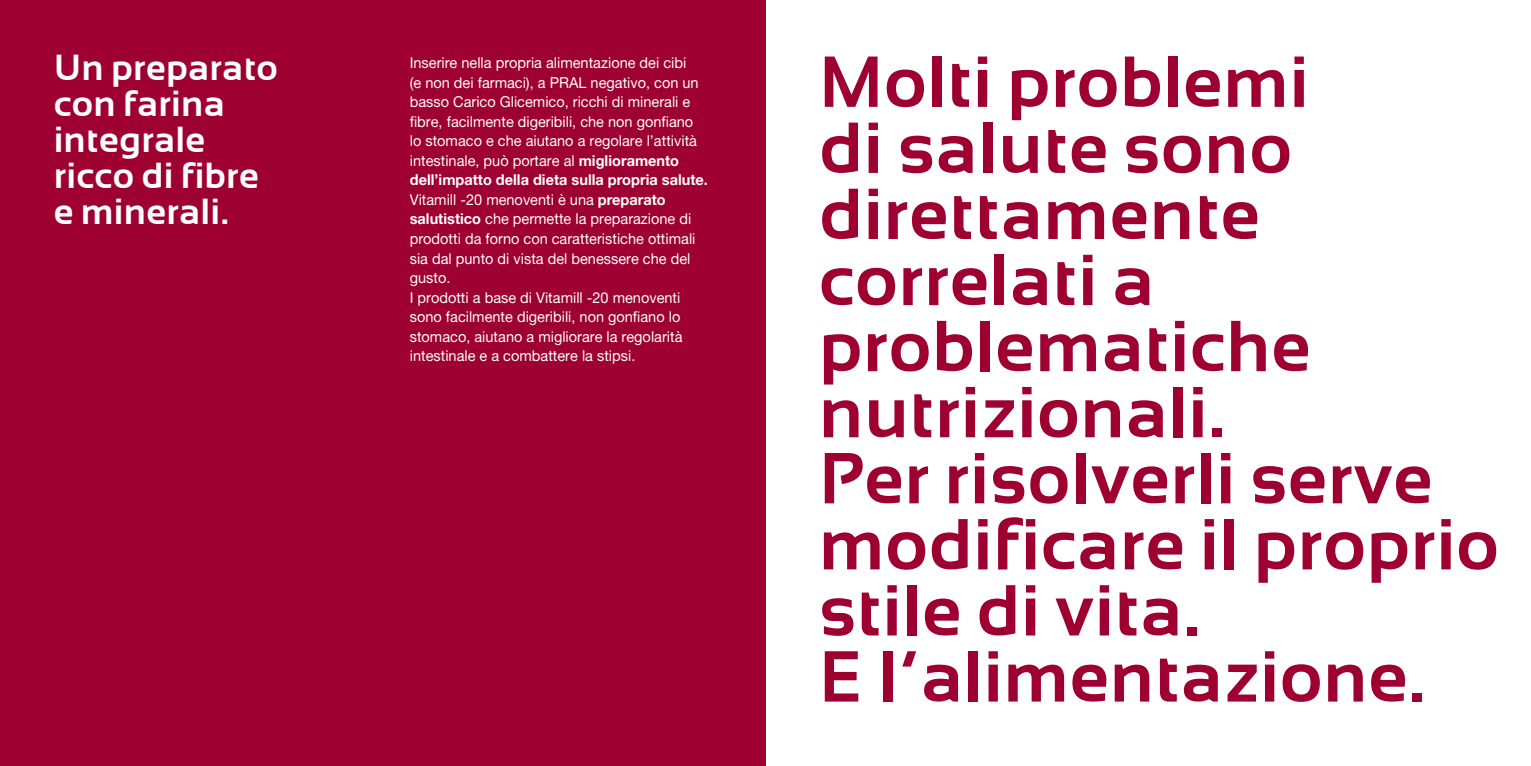
<style>
.page{position:relative;width:1531px;height:766px;background:#fff}
.page>*{position:absolute;margin:0;border:0;box-sizing:border-box;transform-origin:0 0}
.t1{font:700 72px/66px "Sansation";letter-spacing:.025em;color:#9e0032}
.t2{font:700 36px/36px "Sansation";letter-spacing:.025em;color:#fff}
.t3{font:15px/19.5px "Alte Haas Grotesk";color:#fff}
.t4{font:15px "Alte Haas Grotesk Bold";color:#fff}
.s1{font-family:"Alte Haas Grotesk Bold"}
</style>
<div class="page">
<div style="left:0;top:0;width:765px;height:765px;background:#9e0032"></div>
<h2 class="t2" style="left:54px;top:49px;width:225px">Un preparato con farina integrale ricco di fibre e minerali.</h2>
<p class="t3" style="left:410px;top:53px;width:290px">Inserire nella propria alimentazione dei cibi (e non dei farmaci), a PRAL negativo, con un basso Carico Glicemico, ricchi di minerali e fibre, facilmente digeribili, che non gonfiano lo stomaco e che aiutano a regolare l’attività intestinale, può portare al <span class="s1">miglioramento</span></p>
<p class="t4" style="left:410px;top:171px;width:300px">dell’impatto della dieta sulla propria salute.</p>
<p class="t3" style="left:410px;top:189px;width:287px">Vitamill -20 menoventi è una <span class="s1">preparato salutistico</span> che permette la preparazione di prodotti da forno con caratteristiche ottimali sia dal punto di vista del benessere che del gusto.<br>I prodotti a base di Vitamill -20 menoventi sono facilmente digeribili, non gonfiano lo stomaco, aiutano a migliorare la regolarità intestinale e a combattere la stipsi.</p>
<h1 class="t1" style="left:819px;top:48px;width:680px">Molti problemi<br>di salute sono direttamente correlati a problematiche nutrizionali.<br>Per risolverli serve modificare il proprio stile di vita.<br>E l’alimentazione.</h1>
</div>
